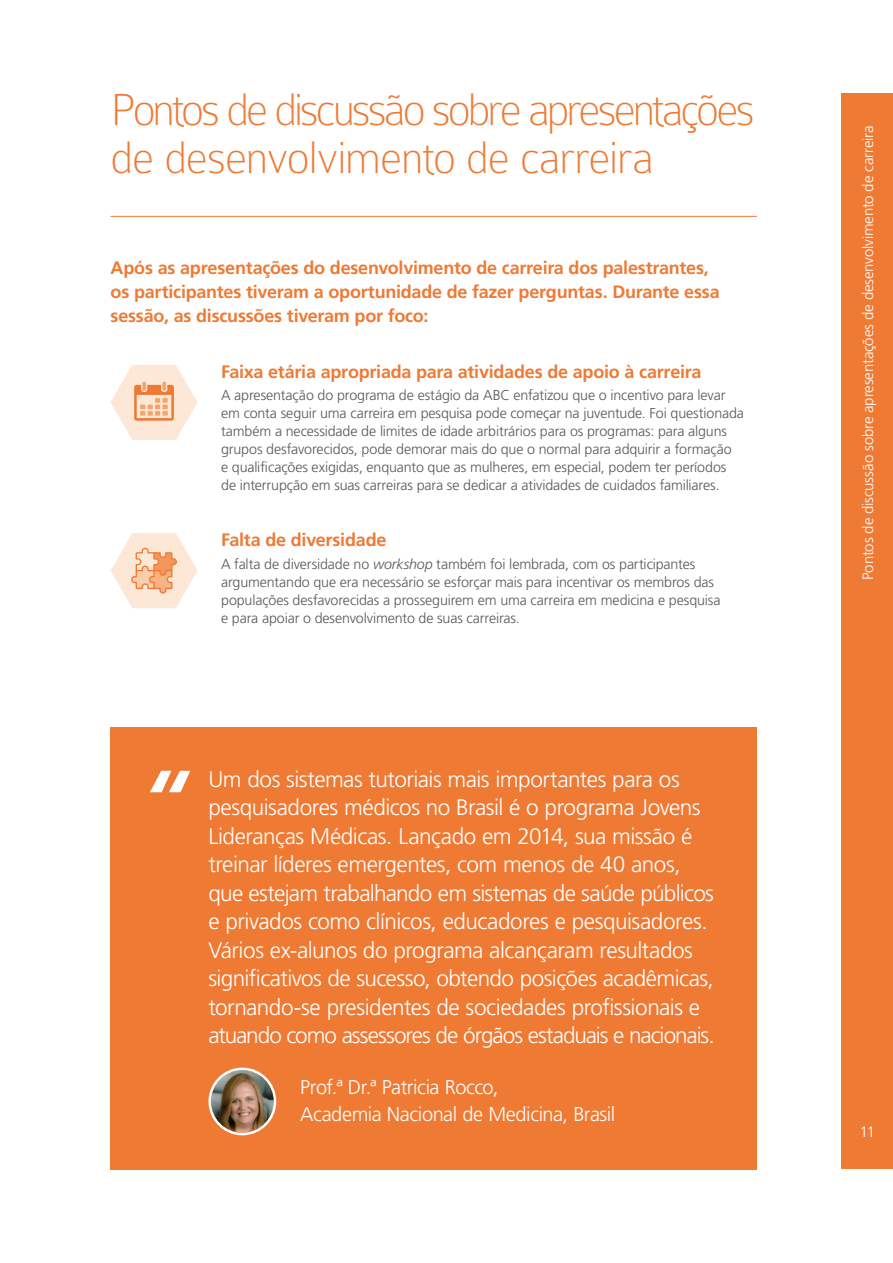
<style>
.page{position:relative;width:893px;height:1263px;background:#fff}
.page>*{position:absolute;margin:0;border:0;box-sizing:border-box;transform-origin:0 0}
.t1{font:100 48px/48px "Colaborate";letter-spacing:-.06em;color:#ee7a34}
.t2{font:300 22.5px/28.5px "Frutiger LT Std";letter-spacing:-.025em;color:#fff}
.t3{font:300 19.95px/27px "Frutiger LT Std";letter-spacing:-.025em;color:#fff}
.t4{font:700 18px/24px "Frutiger LT Std";letter-spacing:-.015em;color:#ee7a34}
.t5{font:300 15px "Frutiger LT Std";letter-spacing:-.01em;color:#fff}
.t6{font:300 14.25px/18px "Frutiger LT Std";letter-spacing:-.01em;color:#575756}
.s1{font-style:italic}
</style>
<div class="page">
<div style="left:842px;top:94px;width:51px;height:1075px;background:#ee7a34"></div>
<hr style="left:111px;top:216px;width:646px;height:1px;background:#ee7a34">
<div style="left:111px;top:727px;width:646px;height:442px;background:#ee7a34"></div>
<img style="left:211px;top:1070px;width:63px;height:63px;border-radius:31px">
<div style="left:208px;top:1067px;width:68px;height:68px;border:2px solid #fff;border-radius:50%"></div>
<svg style="left:150px;top:771px;width:40px;height:21px"></svg>
<svg style="left:111px;top:365px;width:87px;height:75px"></svg>
<svg style="left:111px;top:533px;width:87px;height:75px"></svg>
<h1 class="t1" style="left:111px;top:86px;width:646px">Pontos de discussão sobre apresentações de desenvolvimento de carreira</h1>
<p class="t4" style="left:111px;top:256px;width:611px">Após as apresentações do desenvolvimento de carreira dos palestrantes, os participantes tiveram a oportunidade de fazer perguntas. Durante essa sessão, as discussões tiveram por foco:</p>
<p class="t4" style="left:221px;top:360px;width:482px">Faixa etária apropriada para atividades de apoio à carreira</p>
<p class="t6" style="left:221px;top:387px;width:524px">A apresentação do programa de estágio da ABC enfatizou que o incentivo para levar em conta seguir uma carreira em pesquisa pode começar na juventude. Foi questionada também a necessidade de limites de idade arbitrários para os programas: para alguns grupos desfavorecidos, pode demorar mais do que o normal para adquirir a formação<br>e qualificações exigidas, enquanto que as mulheres, em especial, podem ter períodos de interrupção em suas carreiras para se dedicar a atividades de cuidados familiares.</p>
<p class="t4" style="left:221px;top:528px;width:167px">Falta de diversidade</p>
<p class="t6" style="left:221px;top:555px;width:501px">A falta de diversidade no <span class="s1">workshop</span> também foi lembrada, com os participantes argumentando que era necessário se esforçar mais para incentivar os membros das populações desfavorecidas a prosseguirem em uma carreira em medicina e pesquisa e para apoiar o desenvolvimento de suas carreiras.</p>
<p class="t2" style="left:208px;top:765px;width:508px">Um dos sistemas tutoriais mais importantes para os pesquisadores médicos no Brasil é o programa Jovens Lideranças Médicas. Lançado em 2014, sua missão é treinar líderes emergentes, com menos de 40 anos, que estejam trabalhando em sistemas de saúde públicos e privados como clínicos, educadores e pesquisadores.<br>Vários ex-alunos do programa alcançaram resultados significativos de sucesso, obtendo posições acadêmicas, tornando-se presidentes de sociedades profissionais e atuando como assessores de órgãos estaduais e nacionais.</p>
<h3 class="t3" style="left:300px;top:1074px;width:317px">Prof.ª Dr.ª Patricia Rocco,<br>Academia Nacional de Medicina, Brasil</h3>
<p class="t5" style="left:859px;top:580px;width:456px;rotate:-90deg">Pontos de discussão sobre apresentações de desenvolvimento de carreira</p>
<p class="t5" style="left:860px;top:1123px;width:17px">11</p>
</div>
